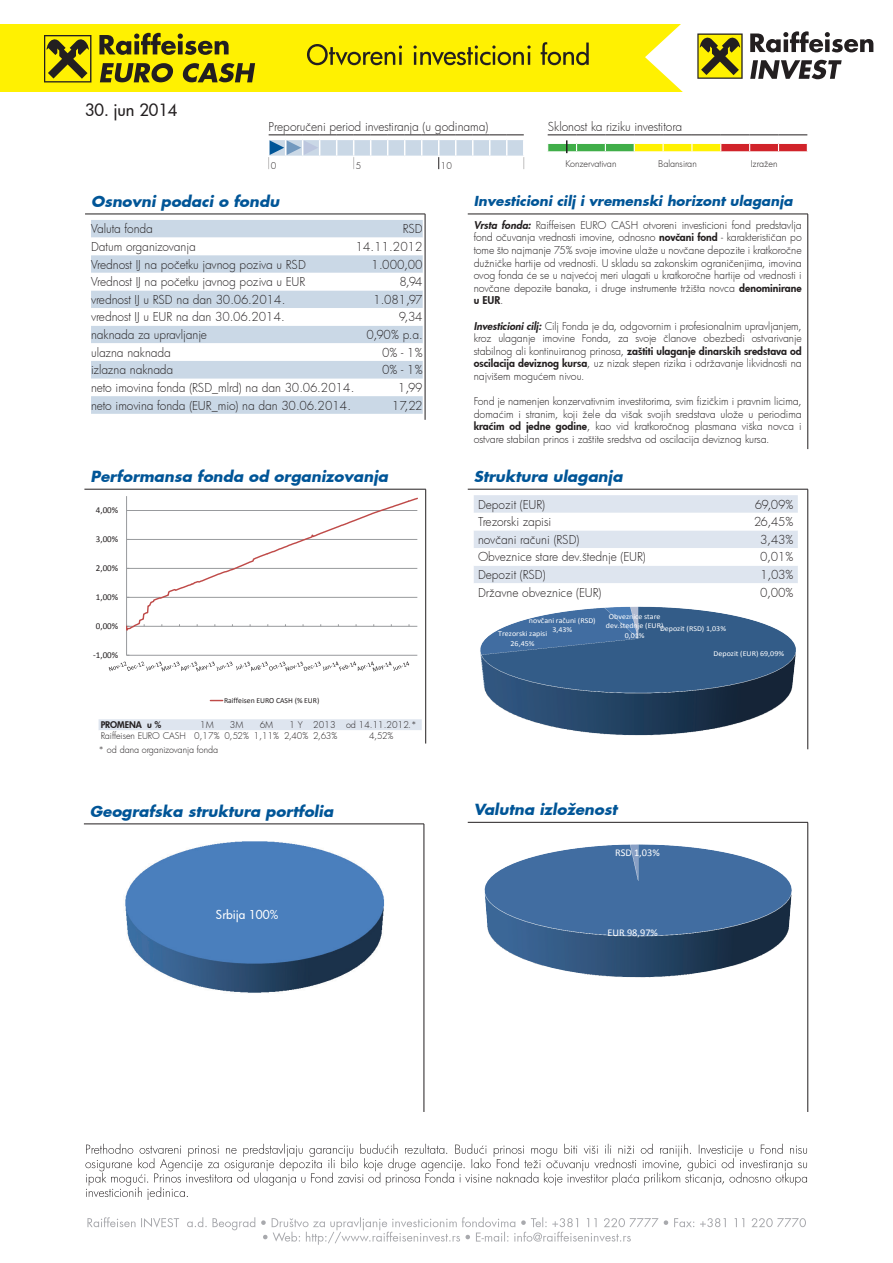
<style>
.page{position:relative;width:893px;height:1263px;background:#fff}
.page>*{position:absolute;margin:0;border:0;box-sizing:border-box;transform-origin:0 0}
.t1{font:500 16.5px "Futura";color:#231f20}
.t2{font:italic 700 15px "Futura CE";color:#005597}
.t3{font:italic 700 13.5px "Futura CE";color:#005597}
.t4{font:300 12px "Futura";letter-spacing:-.005em;color:#231f20}
.t5{font:500 12px "Futura";color:#fff}
.t6{font:300 10.5px/12.6px "Futura";color:#231f20;text-align:justify}
.t7{font:10.35px "Calibri";color:#fff}
.t8{font:300 9px/11.1px "Futura";color:#231f20}
.t9{font:9px "Calibri";color:#231f20}
.t10{font:800 9px "Futura";letter-spacing:-.005em;color:#231f20}
.t11{font:7.65px "Calibri";color:#231f20}
.t12{font:7.5px/9.1px "Calibri";color:#fff;text-align:center;scale:1.06 1}
.s1{font-family:"Futura CE";font-weight:800;font-style:italic}
.s2{font-weight:800}
</style>
<div class="page">
<hr style="left:85px;top:214px;width:340px;height:1px;background:#231f20">
<hr style="left:425px;top:214px;width:1px;height:206px;background:#231f20">
<svg style="left:91px;top:220px;width:332px;height:194px"></svg>
<hr style="left:468px;top:214px;width:340px;height:1px;background:#231f20">
<hr style="left:807px;top:214px;width:1px;height:235px;background:#231f20">
<hr style="left:84px;top:489px;width:342px;height:1px;background:#231f20">
<hr style="left:425px;top:489px;width:1px;height:254px;background:#231f20">
<hr style="left:127px;top:655px;width:290px;height:1px;background:#989a9d">
<hr style="left:126px;top:496px;width:1px;height:159px;background:#989a9d">
<svg style="left:126px;top:496px;width:292px;height:135px"></svg>
<svg style="left:109px;top:655px;width:300px;height:17px"></svg>
<svg style="left:210px;top:700px;width:13px;height:1px"></svg>
<hr style="left:468px;top:822px;width:340px;height:1px;background:#231f20">
<hr style="left:807px;top:822px;width:1px;height:290px;background:#231f20">
<img style="left:484px;top:844px;width:308px;height:134px">
<hr style="left:84px;top:824px;width:340px;height:1px;background:#231f20">
<hr style="left:424px;top:824px;width:1px;height:288px;background:#231f20">
<img style="left:125px;top:841px;width:259px;height:152px">
<hr style="left:468px;top:489px;width:340px;height:1px;background:#231f20">
<hr style="left:807px;top:489px;width:1px;height:260px;background:#231f20">
<svg style="left:474px;top:495px;width:324px;height:88px"></svg>
<img style="left:480px;top:606px;width:316px;height:130px">
<svg style="left:85px;top:1144px;width:722px;height:56px"></svg>
<svg style="left:99px;top:719px;width:323px;height:11px;background:#dee5ef"></svg>
<div style="left:0;top:24px;width:893px;height:67px;background:#fff101"></div>
<svg style="left:645px;top:24px;width:248px;height:252px"></svg>
<svg style="left:697px;top:33px;width:46px;height:46px"></svg>
<div style="left:699px;top:35px;width:42px;height:43px;background:#fff101"></div>
<svg style="left:700px;top:37px;width:40px;height:38px"></svg>
<svg style="left:750px;top:31px;width:123px;height:21px;background:#999798"></svg>
<svg style="left:750px;top:60px;width:92px;height:19px;background:#888686"></svg>
<svg style="left:87px;top:1217px;width:719px;height:28px"></svg>
<svg style="left:307px;top:42px;width:282px;height:23px"></svg>
<svg style="left:268px;top:135px;width:256px;height:34px"></svg>
<svg style="left:547px;top:135px;width:261px;height:18px"></svg>
<svg style="left:44px;top:35px;width:47px;height:47px"></svg>
<div style="left:45px;top:36px;width:45px;height:45px;background:#fff101"></div>
<svg style="left:47px;top:39px;width:42px;height:40px"></svg>
<svg style="left:99px;top:33px;width:130px;height:22px"></svg>
<svg style="left:100px;top:63px;width:73px;height:19px"></svg>
<svg style="left:183px;top:63px;width:72px;height:19px"></svg>
<h1 class="t1" style="left:85px;top:98px;width:94px">30. jun 2014</h1>
<p class="t4" style="left:269px;top:118px;width:221px">Preporučeni period investiranja (u godinama)</p>
<p class="t8" style="left:271px;top:160px;width:7px">0</p>
<p class="t8" style="left:356px;top:160px;width:7px">5</p>
<p class="t8" style="left:441px;top:160px;width:13px">10</p>
<p class="t4" style="left:548px;top:118px;width:136px">Sklonost ka riziku investitora</p>
<p class="t8" style="left:565px;top:158px;width:52px">Konzervativan</p>
<p class="t8" style="left:658px;top:158px;width:40px">Balansiran</p>
<p class="t8" style="left:751px;top:158px;width:28px">Izražen</p>
<h2 class="t2" style="left:91px;top:190px;width:190px">Osnovni podaci o fondu</h2>
<p class="t4" style="left:91px;top:221px;width:63px">Valuta fonda</p>
<p class="t4" style="left:403px;top:221px;width:21px">RSD</p>
<p class="t4" style="left:91px;top:238px;width:106px">Datum organizovanja</p>
<p class="t4" style="left:356px;top:238px;width:68px">14.11.2012</p>
<p class="t4" style="left:91px;top:256px;width:216px">Vrednost IJ na početku javnog poziva u RSD</p>
<p class="t4" style="left:372px;top:256px;width:53px">1.000,00</p>
<p class="t4" style="left:91px;top:274px;width:216px">Vrednost IJ na početku javnog poziva u EUR</p>
<p class="t4" style="left:399px;top:274px;width:25px">8,94</p>
<p class="t4" style="left:91px;top:291px;width:196px">vrednost IJ u RSD na dan 30.06.2014.</p>
<p class="t4" style="left:373px;top:291px;width:51px">1.081,97</p>
<p class="t4" style="left:91px;top:309px;width:195px">vrednost IJ u EUR na dan 30.06.2014.</p>
<p class="t4" style="left:399px;top:309px;width:25px">9,34</p>
<p class="t4" style="left:91px;top:327px;width:118px">naknada za upravljanje</p>
<p class="t4" style="left:366px;top:327px;width:58px">0,90% p.a.</p>
<p class="t4" style="left:91px;top:344px;width:81px">ulazna naknada</p>
<p class="t4" style="left:382px;top:344px;width:42px">0% - 1%</p>
<p class="t4" style="left:91px;top:362px;width:84px">izlazna naknada</p>
<p class="t4" style="left:382px;top:362px;width:42px">0% - 1%</p>
<p class="t4" style="left:91px;top:379px;width:265px">neto imovina fonda (RSD_mlrd) na dan 30.06.2014.</p>
<p class="t4" style="left:398px;top:379px;width:26px">1,99</p>
<p class="t4" style="left:91px;top:397px;width:262px">neto imovina fonda (EUR_mio) na dan 30.06.2014.</p>
<p class="t4" style="left:392px;top:397px;width:32px">17,22</p>
<h2 class="t2" style="left:90px;top:465px;width:299px">Performansa fonda od organizovanja</h2>
<p class="t9" style="left:96px;top:504px;width:24px">4,00%</p>
<p class="t9" style="left:96px;top:533px;width:24px">3,00%</p>
<p class="t9" style="left:96px;top:562px;width:24px">2,00%</p>
<p class="t9" style="left:96px;top:591px;width:24px">1,00%</p>
<p class="t9" style="left:96px;top:620px;width:24px">0,00%</p>
<p class="t9" style="left:93px;top:649px;width:26px">-1,00%</p>
<p class="t11" style="left:224px;top:695px;width:97px">Raiffeisen EURO CASH (% EUR)</p>
<p class="t8" style="left:101px;top:719px;width:317px;text-indent:189px">1 Y 2013 od 14.11.2012.*<br>Raiffeisen EURO CASH 0,17% 0,52% 1,11% 2,40% 2,63%</p>
<p class="t10" style="left:101px;top:719px;width:62px">PROMENA u %</p>
<p class="t8" style="left:200px;top:719px;width:15px">1M</p>
<p class="t8" style="left:230px;top:719px;width:15px">3M</p>
<p class="t8" style="left:260px;top:719px;width:15px">6M</p>
<p class="t8" style="left:369px;top:730px;width:26px">4,52%</p>
<p class="t8" style="left:99px;top:743px;width:121px">* od dana organizovanja fonda</p>
<h2 class="t2" style="left:90px;top:800px;width:245px">Geografska struktura portfolia</h2>
<p class="t5" style="left:216px;top:906px;width:64px">Srbija 100%</p>
<p class="t3" style="left:474px;top:191px;width:320px">Investicioni cilj i vremenski horizont ulaganja</p>
<p class="t6" style="left:474px;top:218px;width:330px"><span class="s1">Vrsta fonda:</span> Raiffeisen EURO CASH otvoreni investicioni fond predstavlja fond očuvanja vrednosti imovine, odnosno <span class="s2">novčani fond</span> - karakterističan po tome što najmanje 75% svoje imovine ulaže u novčane depozite i kratkoročne dužničke hartije od vrednosti. U skladu sa zakonskim ograničenjima, imovina ovog fonda će se u najvećoj meri ulagati u kratkoročne hartije od vrednosti i novčane depozite banaka, i druge instrumente tržišta novca <span class="s2">denominirane u EUR</span>.</p>
<p class="t6" style="left:474px;top:319px;width:329px"><span class="s1">Investicioni cilj:</span> Cilj Fonda je da, odgovornim i profesionalnim upravljanjem, kroz ulaganje imovine Fonda, za svoje članove obezbedi ostvarivanje stabilnog ali kontinuiranog prinosa, <span class="s2">zaštiti ulaganje dinarskih sredstava od oscilacija deviznog kursa</span>, uz nizak stepen rizika i održavanje likvidnosti na najvišem mogućem nivou.</p>
<p class="t6" style="left:474px;top:395px;width:329px">Fond je namenjen konzervativnim investitorima, svim fizičkim i pravnim licima, domaćim i stranim, koji žele da višak svojih sredstava ulože u periodima <span class="s2">kraćim od jedne godine</span>, kao vid kratkoročnog plasmana viška novca i ostvare stabilan prinos i zaštite sredstva od oscilacija deviznog kursa.</p>
<h2 class="t2" style="left:474px;top:465px;width:150px">Struktura ulaganja</h2>
<p class="t4" style="left:478px;top:496px;width:69px">Depozit (EUR)</p>
<p class="t4" style="left:755px;top:496px;width:40px">69,09%</p>
<p class="t4" style="left:478px;top:514px;width:75px">Trezorski zapisi</p>
<p class="t4" style="left:754px;top:514px;width:41px">26,45%</p>
<p class="t4" style="left:478px;top:531px;width:103px">novčani računi (RSD)</p>
<p class="t4" style="left:760px;top:531px;width:35px">3,43%</p>
<p class="t4" style="left:478px;top:549px;width:169px">Obveznice stare dev.štednje (EUR)</p>
<p class="t4" style="left:760px;top:549px;width:35px">0,01%</p>
<p class="t4" style="left:478px;top:566px;width:69px">Depozit (RSD)</p>
<p class="t4" style="left:760px;top:566px;width:35px">1,03%</p>
<p class="t4" style="left:478px;top:584px;width:125px">Državne obveznice (EUR)</p>
<p class="t4" style="left:760px;top:584px;width:35px">0,00%</p>
<p class="t12" style="left:529px;top:616px;width:64px">novčani računi (RSD)<br>3,43%</p>
<p class="t12" style="left:606px;top:612px;width:56px">Obveznice stare dev.štednje (EUR)<br>0,01%</p>
<p class="t12" style="left:660px;top:624px;width:64px">Depozit (RSD) 1,03%</p>
<p class="t12" style="left:498px;top:629px;width:48px">Trezorski zapisi<br>26,45%</p>
<p class="t12" style="left:714px;top:648px;width:68px">Depozit (EUR) 69,09%</p>
<h2 class="t2" style="left:474px;top:798px;width:145px">Valutna izloženost</h2>
<p class="t7" style="left:615px;top:846px;width:46px">RSD 1,03%</p>
<p class="t7" style="left:607px;top:926px;width:52px">EUR 98,97%</p>
</div>
